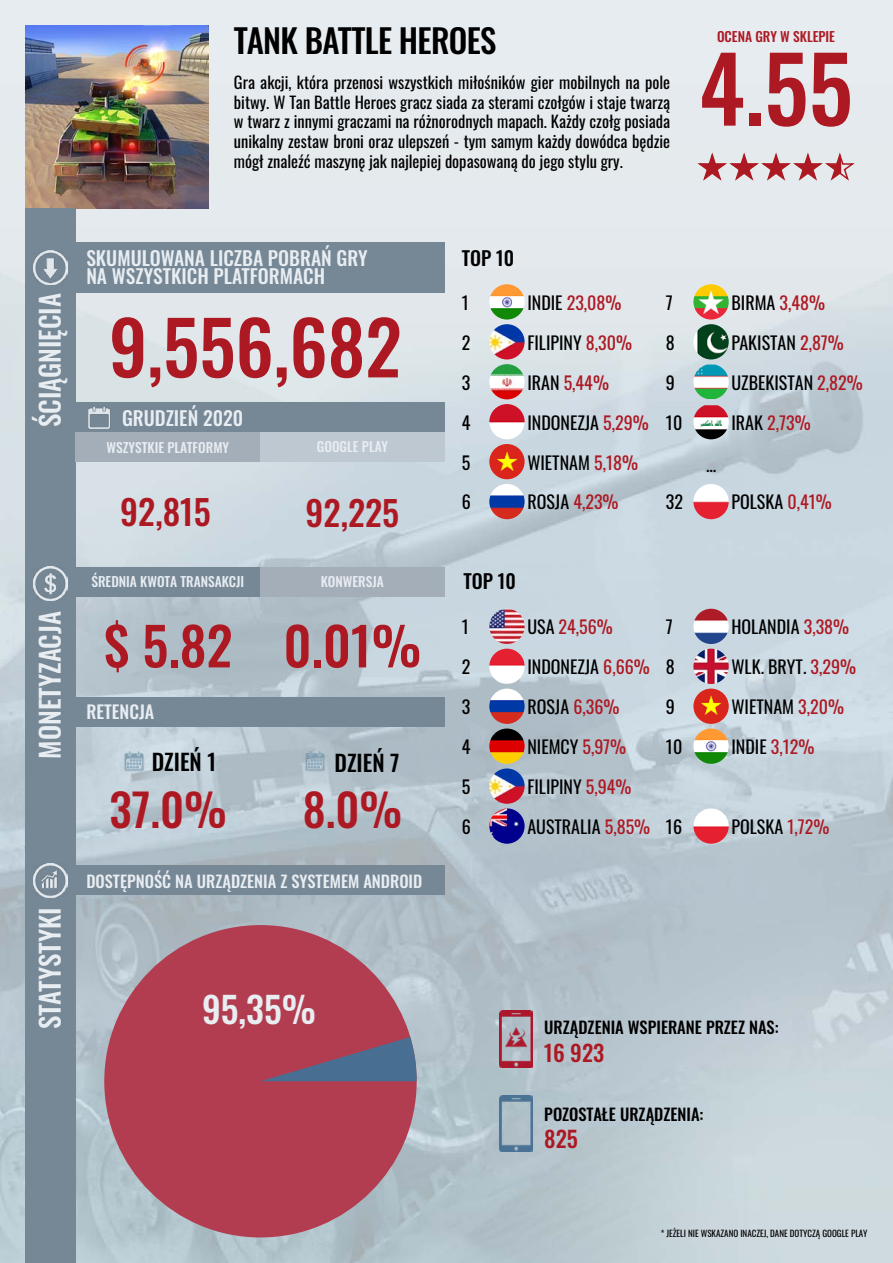
<style>
.page{position:relative;width:893px;height:1263px;background:#fff}
.page>*{position:absolute;margin:0;border:0;box-sizing:border-box;transform-origin:0 0}
.t1{font:500 90px "Oswald";color:#ad1923}
.t2{font:500 73.5px "Oswald";color:#ad1923}
.t3{font:500 52.5px "Oswald";color:#ad1923}
.t4{font:500 45px "Oswald";color:#ad1923}
.t5{font:500 36px "Oswald";color:#e8edf2}
.t6{font:500 34.5px "Oswald";color:#ad1923}
.t7{font:500 33px "Oswald";letter-spacing:-.02em;color:#000}
.t8{font:500 27px "Oswald";color:#e8edf2}
.t9{font:500 22.5px "Oswald";color:#000}
.t10{font:500 22.5px "Oswald";color:#ad1923}
.t11{font:500 19.5px/18.6px "Oswald";color:#e8edf2}
.t12{font:500 19.5px "Oswald";color:#000}
.t13{font:18px "Oswald";color:#000}
.t14{font:18px "Oswald";color:#ad1923}
.t15{font:500 18px "Oswald";color:#e8edf2}
.t16{font:16.5px/19.8px "Oswald";color:#000;text-align:justify}
.t17{font:500 16.5px "Oswald";color:#000}
.t18{font:500 16.5px "Oswald";color:#e8edf2}
.t19{font:500 13.5px "Oswald";color:#e8edf2}
.t20{font:500 13.5px "Oswald";color:#ad1923}
.t21{font:9px "Oswald";color:#000}
.s1{color:#000}
.s2{color:#ad1923}
</style>
<div class="page">
<img style="left:0;top:0;width:893px;height:1262px">
<img style="left:26px;top:26px;width:182px;height:182px">
<div style="left:26px;top:208px;width:50px;height:1055px;background:#768795"></div>
<div style="left:76px;top:242px;width:368px;height:51px;background:#768795"></div>
<div style="left:76px;top:402px;width:369px;height:30px;background:#768795"></div>
<div style="left:76px;top:432px;width:184px;height:30px;background:#a3aeb8"></div>
<div style="left:76px;top:567px;width:184px;height:29px;background:#768795"></div>
<div style="left:76px;top:697px;width:369px;height:29px;background:#768795"></div>
<div style="left:76px;top:866px;width:369px;height:29px;background:#768795"></div>
<div style="left:260px;top:432px;width:185px;height:30px;background:#bec8d0"></div>
<div style="left:260px;top:567px;width:185px;height:29px;background:#a3aeb8"></div>
<img style="left:489px;top:284px;width:36px;height:36px;border-radius:18px">
<img style="left:489px;top:324px;width:36px;height:35px;border-radius:18px">
<img style="left:489px;top:364px;width:36px;height:35px;border-radius:18px">
<img style="left:489px;top:404px;width:36px;height:35px;border-radius:18px">
<img style="left:489px;top:444px;width:36px;height:35px;border-radius:18px">
<img style="left:489px;top:484px;width:36px;height:35px;border-radius:18px">
<img style="left:489px;top:609px;width:36px;height:35px;border-radius:18px">
<img style="left:489px;top:649px;width:36px;height:35px;border-radius:18px">
<img style="left:489px;top:689px;width:36px;height:35px;border-radius:18px">
<img style="left:489px;top:728px;width:36px;height:36px;border-radius:18px">
<img style="left:489px;top:768px;width:36px;height:36px;border-radius:18px">
<img style="left:489px;top:808px;width:36px;height:36px;border-radius:18px">
<img style="left:693px;top:284px;width:36px;height:36px;border-radius:18px">
<img style="left:693px;top:324px;width:36px;height:35px;border-radius:18px">
<img style="left:693px;top:364px;width:36px;height:35px">
<img style="left:693px;top:405px;width:36px;height:34px">
<img style="left:693px;top:484px;width:36px;height:35px;border-radius:18px">
<img style="left:693px;top:609px;width:36px;height:35px;border-radius:18px">
<img style="left:693px;top:649px;width:36px;height:35px;border-radius:18px">
<img style="left:693px;top:689px;width:36px;height:35px;border-radius:18px">
<img style="left:693px;top:728px;width:36px;height:36px;border-radius:18px">
<img style="left:693px;top:808px;width:36px;height:36px;border-radius:18px">
<img style="left:88px;top:406px;width:22px;height:23px">
<img style="left:34px;top:251px;width:34px;height:34px">
<img style="left:120px;top:747px;width:27px;height:27px">
<img style="left:301px;top:747px;width:27px;height:27px">
<img style="left:34px;top:567px;width:34px;height:34px">
<img style="left:34px;top:863px;width:34px;height:34px">
<img style="left:499px;top:1095px;width:33px;height:57px">
<img style="left:499px;top:1011px;width:33px;height:56px">
<svg style="left:695px;top:153px;width:162px;height:30px;background:#d5b0b5"></svg>
<div style="left:104px;top:925px;width:313px;height:312px;background:#b23d50;border-radius:50%"></div>
<svg style="left:262px;top:1030px;width:155px;height:51px"></svg>
<h3 class="t7" style="left:234px;top:23px;width:264px">TANK BATTLE HEROES</h3>
<p class="t16" style="left:234px;top:70px;width:438px">Gra akcji, która przenosi wszystkich miłośników gier mobilnych na pole bitwy. W Tan Battle Heroes gracz siada za sterami czołgów i staje twarzą w twarz z innymi graczami na różnorodnych mapach. Każdy czołg posiada unikalny zestaw broni oraz ulepszeń - tym samym każdy dowódca będzie mógł znaleźć maszynę jak najlepiej dopasowaną do jego stylu gry.</p>
<p class="t20" style="left:717px;top:29px;width:120px">OCENA GRY W SKLEPIE</p>
<h1 class="t1" style="left:699px;top:42px;width:155px">4.55</h1>
<h3 class="t8" style="left:36px;top:427px;width:136px;rotate:-90deg">ŚCIĄGNIĘCIA</h3>
<h3 class="t8" style="left:36px;top:758px;width:149px;rotate:-90deg">MONETYZACJA</h3>
<h3 class="t8" style="left:36px;top:1029px;width:123px;rotate:-90deg">STATYSTYKI</h3>
<p class="t11" style="left:86px;top:250px;width:283px">SKUMULOWANA LICZBA POBRAŃ GRY<br>NA WSZYSTKICH PLATFORMACH</p>
<h2 class="t2" style="left:109px;top:309px;width:294px">9,556,682</h2>
<p class="t11" style="left:122px;top:410px;width:123px">GRUDZIEŃ 2020</p>
<p class="t19" style="left:107px;top:440px;width:124px">WSZYSTKIE PLATFORMY</p>
<h3 class="t6" style="left:120px;top:494px;width:92px">92,815</h3>
<p class="t19" style="left:91px;top:575px;width:154px">ŚREDNIA KWOTA TRANSAKCJI</p>
<h3 class="t3" style="left:104px;top:618px;width:130px">$ 5.82</h3>
<p class="t15" style="left:86px;top:702px;width:70px">RETENCJA</p>
<p class="t19" style="left:317px;top:440px;width:73px">GOOGLE PLAY</p>
<h3 class="t6" style="left:306px;top:495px;width:95px">92,225</h3>
<p class="t19" style="left:321px;top:575px;width:65px">KONWERSJA</p>
<h3 class="t3" style="left:283px;top:618px;width:139px">0.01%</h3>
<h3 class="t9" style="left:152px;top:750px;width:66px">DZIEŃ 1</h3>
<h3 class="t9" style="left:335px;top:751px;width:66px">DZIEŃ 7</h3>
<h3 class="t4" style="left:110px;top:786px;width:119px">37.0%</h3>
<h3 class="t4" style="left:303px;top:786px;width:101px">8.0%</h3>
<p class="t18" style="left:86px;top:873px;width:337px">DOSTĘPNOŚĆ NA URZĄDZENIA Z SYSTEMEM ANDROID</p>
<h3 class="t5" style="left:202px;top:990px;width:115px">95,35%</h3>
<p class="t12" style="left:462px;top:247px;width:54px">TOP 10</p>
<p class="t13" style="left:462px;top:286px;width:9px">1</p>
<p class="t14" style="left:527px;top:286px;width:96px"><span class="s1">INDIE</span> 23,08%</p>
<p class="t13" style="left:462px;top:326px;width:10px">2</p>
<p class="t13" style="left:527px;top:326px;width:106px">FILIPINY <span class="s2">8,30%</span></p>
<p class="t13" style="left:462px;top:366px;width:10px">3</p>
<p class="t14" style="left:527px;top:366px;width:83px"><span class="s1">IRAN</span> 5,44%</p>
<p class="t13" style="left:462px;top:406px;width:10px">4</p>
<p class="t13" style="left:527px;top:406px;width:123px">INDONEZJA <span class="s2">5,29%</span></p>
<p class="t13" style="left:462px;top:446px;width:10px">5</p>
<p class="t13" style="left:527px;top:446px;width:112px">WIETNAM <span class="s2">5,18%</span></p>
<p class="t13" style="left:462px;top:486px;width:11px">6</p>
<p class="t13" style="left:527px;top:486px;width:93px">ROSJA <span class="s2">4,23%</span></p>
<p class="t13" style="left:666px;top:286px;width:8px">7</p>
<p class="t13" style="left:731px;top:286px;width:95px">BIRMA <span class="s2">3,48%</span></p>
<p class="t13" style="left:666px;top:326px;width:10px">8</p>
<p class="t13" style="left:731px;top:326px;width:114px">PAKISTAN <span class="s2">2,87%</span></p>
<p class="t13" style="left:666px;top:366px;width:11px">9</p>
<p class="t13" style="left:731px;top:366px;width:133px">UZBEKISTAN <span class="s2">2,82%</span></p>
<p class="t13" style="left:666px;top:406px;width:18px">10</p>
<p class="t14" style="left:731px;top:406px;width:81px"><span class="s1">IRAK</span> 2,73%</p>
<p class="t13" style="left:706px;top:449px;width:12px">...</p>
<p class="t13" style="left:666px;top:486px;width:19px">32</p>
<p class="t13" style="left:731px;top:486px;width:102px">POLSKA <span class="s2">0,41%</span></p>
<p class="t12" style="left:463px;top:571px;width:54px">TOP 10</p>
<p class="t13" style="left:462px;top:611px;width:9px">1</p>
<p class="t14" style="left:527px;top:611px;width:87px"><span class="s1">USA</span> 24,56%</p>
<p class="t13" style="left:462px;top:651px;width:10px">2</p>
<p class="t13" style="left:527px;top:651px;width:124px">INDONEZJA <span class="s2">6,66%</span></p>
<p class="t13" style="left:462px;top:691px;width:10px">3</p>
<p class="t13" style="left:527px;top:691px;width:94px">ROSJA <span class="s2">6,36%</span></p>
<p class="t13" style="left:462px;top:731px;width:10px">4</p>
<p class="t13" style="left:527px;top:731px;width:100px">NIEMCY <span class="s2">5,97%</span></p>
<p class="t13" style="left:462px;top:771px;width:10px">5</p>
<p class="t13" style="left:527px;top:771px;width:106px">FILIPINY <span class="s2">5,94%</span></p>
<p class="t13" style="left:462px;top:810px;width:11px">6</p>
<p class="t13" style="left:527px;top:810px;width:124px">AUSTRALIA <span class="s2">5,85%</span></p>
<p class="t13" style="left:666px;top:611px;width:8px">7</p>
<p class="t13" style="left:731px;top:611px;width:119px">HOLANDIA <span class="s2">3,38%</span></p>
<p class="t13" style="left:666px;top:651px;width:10px">8</p>
<p class="t13" style="left:731px;top:651px;width:126px">WLK. BRYT. <span class="s2">3,29%</span></p>
<p class="t13" style="left:666px;top:691px;width:11px">9</p>
<p class="t13" style="left:731px;top:691px;width:114px">WIETNAM <span class="s2">3,20%</span></p>
<p class="t13" style="left:666px;top:731px;width:18px">10</p>
<p class="t13" style="left:731px;top:731px;width:85px">INDIE <span class="s2">3,12%</span></p>
<p class="t13" style="left:666px;top:810px;width:18px">16</p>
<p class="t13" style="left:731px;top:810px;width:99px">POLSKA <span class="s2">1,72%</span></p>
<p class="t17" style="left:544px;top:1019px;width:236px">URZĄDZENIA WSPIERANE PRZEZ NAS:</p>
<h3 class="t10" style="left:544px;top:1041px;width:62px">16 923</h3>
<p class="t17" style="left:544px;top:1105px;width:161px">POZOSTAŁE URZĄDZENIA:</p>
<h3 class="t10" style="left:544px;top:1127px;width:35px">825</h3>
<p class="t21" style="left:661px;top:1226px;width:208px">* JEŻELI NIE WSKAZANO INACZEJ, DANE DOTYCZĄ GOOGLE PLAY</p>
</div>
